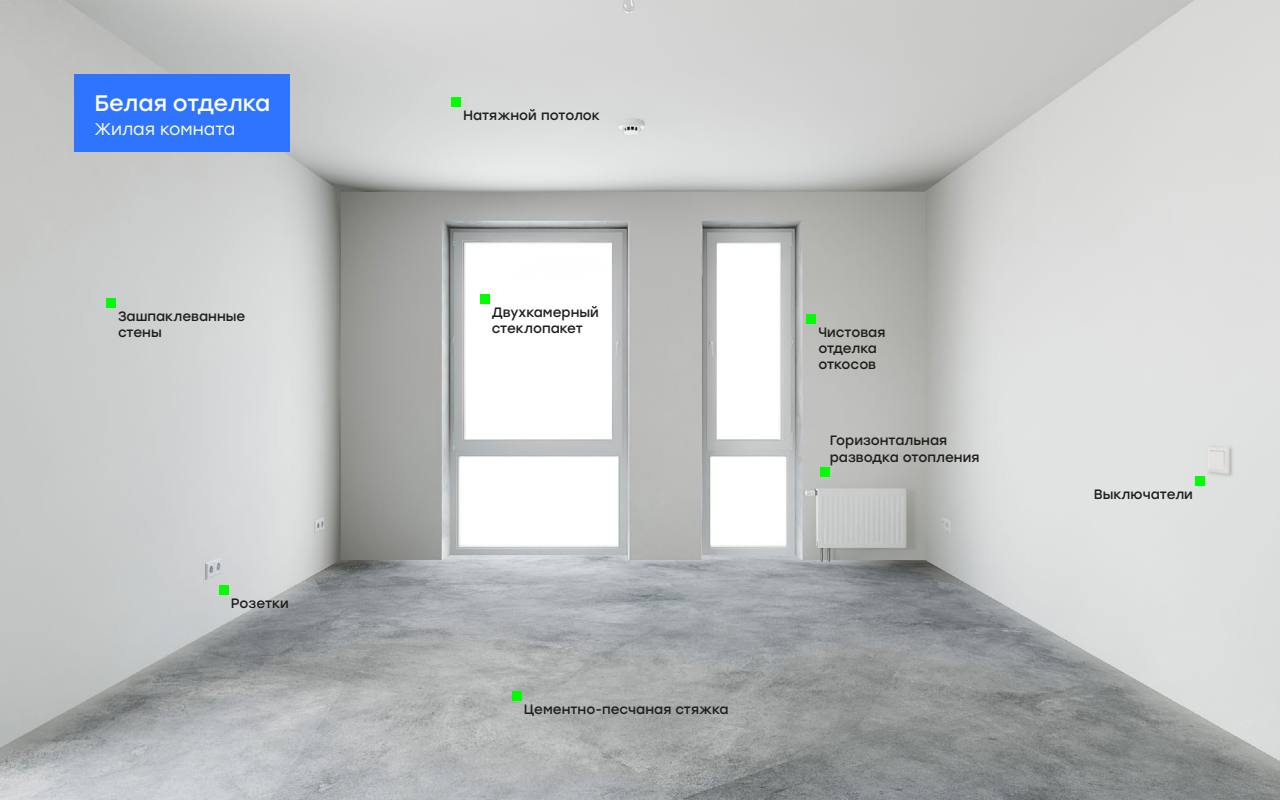
<style>
.page{position:relative;width:1280px;height:800px;background:#fff}
.page>*{position:absolute;margin:0;border:0;box-sizing:border-box;transform-origin:0 0}
.t1{font:22.5px "Stolzl";letter-spacing:-.01em;color:#fff}
.t2{font:17px "Stolzl";color:#fff}
.t3{font:13.5px/16.2px "Stolzl";color:#1d1d1b}
</style>
<div class="page">
<img style="left:0;top:0;width:1280px;height:800px">
<div style="left:451px;top:97px;width:10px;height:10px;background:#00fd00"></div>
<div style="left:480px;top:294px;width:10px;height:10px;background:#00fd00"></div>
<div style="left:106px;top:298px;width:10px;height:10px;background:#00fd00"></div>
<div style="left:219px;top:585px;width:10px;height:10px;background:#00fd00"></div>
<div style="left:512px;top:691px;width:10px;height:10px;background:#00fd00"></div>
<div style="left:807px;top:314px;width:9px;height:10px;background:#00fd00"></div>
<div style="left:820px;top:467px;width:10px;height:10px;background:#00fd00"></div>
<div style="left:1195px;top:476px;width:10px;height:10px;background:#00fd00"></div>
<div style="left:74px;top:74px;width:215px;height:77px;background:#2e74ff"></div>
<h1 class="t1" style="left:94px;top:87px;width:177px">Белая отделка</h1>
<p class="t2" style="left:94px;top:117px;width:143px">Жилая комната</p>
<p class="t3" style="left:118px;top:307px;width:129px">Зашпаклеванные стены</p>
<p class="t3" style="left:231px;top:595px;width:60px">Розетки</p>
<p class="t3" style="left:463px;top:106px;width:139px">Натяжной потолок</p>
<p class="t3" style="left:492px;top:303px;width:109px">Двухкамерный стеклопакет</p>
<p class="t3" style="left:818px;top:324px;width:69px">Чистовая отделка откосов</p>
<p class="t3" style="left:830px;top:432px;width:151px">Горизонтальная разводка отопления</p>
<p class="t3" style="left:524px;top:701px;width:206px">Цементно-песчаная стяжка</p>
<p class="t3" style="left:1094px;top:486px;width:101px">Выключатели</p>
</div>
